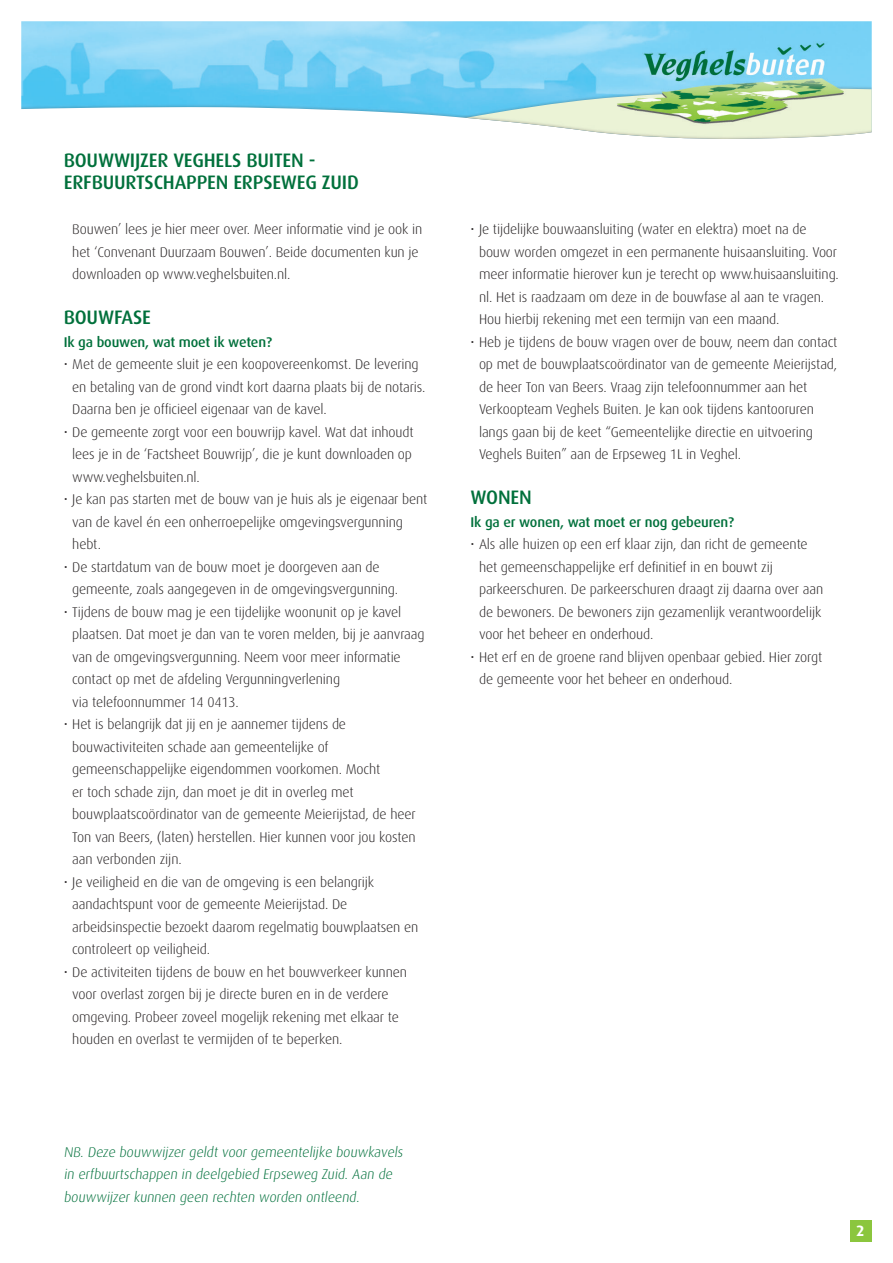
<style>
.page{position:relative;width:893px;height:1263px;background:#fff}
.page>*{position:absolute;margin:0;border:0;box-sizing:border-box;transform-origin:0 0}
.t1{font:500 19.5px/22.5px "Dax";letter-spacing:-.01em;color:#00703b}
.t2{font:700 15px "Dax";color:#fff}
.t3{font:300 14.1px/22.5px "Dax";letter-spacing:-.01em;color:#231f20}
.t4{font:300 14.1px/22.5px "Dax";color:#00703b}
.t5{font:500 14.1px "Dax";letter-spacing:-.01em;color:#00703b}
</style>
<div class="page">
<div style="left:850px;top:1220px;width:22px;height:22px;background:#8bc63e"></div>
<img style="left:21px;top:21px;width:851px;height:88px">
<img style="left:466px;top:89px;width:406px;height:50px">
<img style="left:131px;top:107px;width:740px;height:31px">
<h1 class="t1" style="left:64px;top:149px;width:297px">BOUWWIJZER VEGHELS BUITEN -<br>ERFBUURTSCHAPPEN ERPSEWEG ZUID</h1>
<p class="t3" style="left:72px;top:218px;width:351px">Bouwen’ lees je hier meer over. Meer informatie vind je ook in het ‘Convenant Duurzaam Bouwen’. Beide documenten kun je downloaden op www.veghelsbuiten.nl.</p>
<h1 class="t1" style="left:64px;top:306px;width:89px">BOUWFASE</h1>
<p class="t5" style="left:64px;top:334px;width:210px">Ik ga bouwen, wat moet ik weten?</p>
<p class="t3" style="left:72px;top:353px;width:355px;text-indent:-9px">• Met de gemeente sluit je een koopovereenkomst. De levering en betaling van de grond vindt kort daarna plaats bij de notaris.<br>Daarna ben je officieel eigenaar van de kavel.</p>
<p class="t3" style="left:72px;top:421px;width:343px;text-align:justify;text-indent:-9px">• De gemeente zorgt voor een bouwrijp kavel. Wat dat inhoudt lees je in de ‘Factsheet Bouwrijp’, die je kunt downloaden op www.veghelsbuiten.nl.</p>
<p class="t3" style="left:72px;top:488px;width:357px;text-indent:-9px">• Je kan pas starten met de bouw van je huis als je eigenaar bent van de kavel én een onherroepelijke omgevingsvergunning hebt.</p>
<p class="t3" style="left:72px;top:556px;width:327px;text-indent:-9px">• De startdatum van de bouw moet je doorgeven aan de gemeente, zoals aangegeven in de omgevingsvergunning.</p>
<p class="t3" style="left:72px;top:601px;width:354px;text-indent:-9px">• Tijdens de bouw mag je een tijdelijke woonunit op je kavel plaatsen. Dat moet je dan van te voren melden, bij je aanvraag van de omgevingsvergunning. Neem voor meer informatie contact op met de afdeling Vergunningverlening<br>via telefoonnummer 14 0413.</p>
<p class="t3" style="left:72px;top:713px;width:345px;text-indent:-9px">• Het is belangrijk dat jij en je aannemer tijdens de bouwactiviteiten schade aan gemeentelijke of gemeenschappelijke eigendommen voorkomen. Mocht<br>er toch schade zijn, dan moet je dit in overleg met bouwplaatscoördinator van de gemeente Meierijstad, de heer Ton van Beers, (laten) herstellen. Hier kunnen voor jou kosten aan verbonden zijn.</p>
<p class="t3" style="left:72px;top:871px;width:347px;text-indent:-9px">• Je veiligheid en die van de omgeving is een belangrijk aandachtspunt voor de gemeente Meierijstad. De arbeidsinspectie bezoekt daarom regelmatig bouwplaatsen en controleert op veiligheid.</p>
<p class="t3" style="left:72px;top:961px;width:336px;text-indent:-9px">• De activiteiten tijdens de bouw en het bouwverkeer kunnen voor overlast zorgen bij je directe buren en in de verdere omgeving. Probeer zoveel mogelijk rekening met elkaar te houden en overlast te vermijden of te beperken.</p>
<p class="t4" style="left:64px;top:1141px;width:343px">NB. Deze bouwwijzer geldt voor gemeentelijke bouwkavels in erfbuurtschappen in deelgebied Erpseweg Zuid. Aan de bouwwijzer kunnen geen rechten worden ontleend.</p>
<p class="t3" style="left:479px;top:218px;width:361px;text-indent:-9px">• Je tijdelijke bouwaansluiting (water en elektra) moet na de bouw worden omgezet in een permanente huisaansluiting. Voor meer informatie hierover kun je terecht op www.huisaansluiting. nl. Het is raadzaam om deze in de bouwfase al aan te vragen.<br>Hou hierbij rekening met een termijn van een maand.</p>
<p class="t3" style="left:479px;top:331px;width:360px;text-indent:-9px">• Heb je tijdens de bouw vragen over de bouw, neem dan contact op met de bouwplaatscoördinator van de gemeente Meierijstad, de heer Ton van Beers. Vraag zijn telefoonnummer aan het Verkoopteam Veghels Buiten. Je kan ook tijdens kantooruren langs gaan bij de keet “Gemeentelijke directie en uitvoering Veghels Buiten” aan de Erpseweg 1L in Veghel.</p>
<h1 class="t1" style="left:470px;top:486px;width:63px">WONEN</h1>
<p class="t5" style="left:470px;top:514px;width:265px">Ik ga er wonen, wat moet er nog gebeuren?</p>
<p class="t3" style="left:479px;top:533px;width:346px;text-indent:-9px">• Als alle huizen op een erf klaar zijn, dan richt de gemeente het gemeenschappelijke erf definitief in en bouwt zij parkeerschuren. De parkeerschuren draagt zij daarna over aan de bewoners. De bewoners zijn gezamenlijk verantwoordelijk voor het beheer en onderhoud.</p>
<p class="t3" style="left:479px;top:646px;width:345px;text-indent:-9px">• Het erf en de groene rand blijven openbaar gebied. Hier zorgt de gemeente voor het beheer en onderhoud.</p>
<p class="t2" style="left:856px;top:1222px;width:10px">2</p>
</div>
